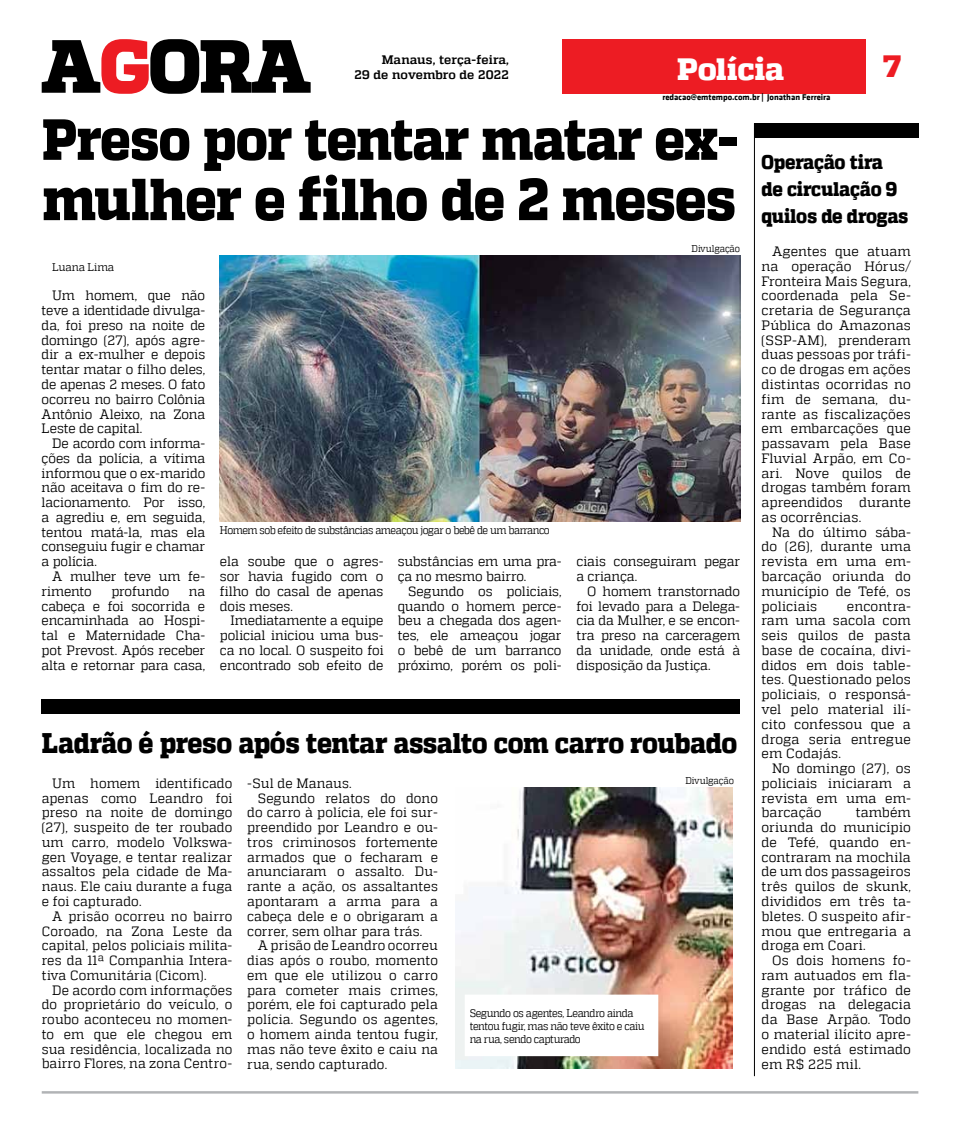
<style>
.page{position:relative;width:957px;height:1134px;background:#fff}
.page>*{position:absolute;margin:0;border:0;box-sizing:border-box;transform-origin:0 0}
.t1{font:800 59.12px "MW Quadon";letter-spacing:-.015em;color:#000;scale:.91 1}
.t2{font:800 57.88px "MW Quadon";letter-spacing:-.02em;color:#000;scale:.9 1}
.t3{font:800 30.75px "MW Quadon";color:#fff}
.t4{font:800 30.75px "MW Quadon";color:#ed1c23}
.t5{font:800 28.25px "MW Quadon";letter-spacing:-.015em;color:#000;scale:.9 1}
.t6{font:800 19.75px/27.1px "MW Quadon";letter-spacing:-.015em;color:#000;scale:.9 1}
.t7{font:13.5px/14.8px "MW Quadon";letter-spacing:.005em;color:#000;text-align:justify;scale:.95 1}
.t8{font:13.5px/14.8px "MW Quadon";letter-spacing:.005em;color:#000;text-align:justify}
.t9{font:13.5px/14.8px "MW Quadon";letter-spacing:-.015em;color:#000;scale:.95 1}
.t10{font:700 12.25px/14.8px "MW Quadon";letter-spacing:.005em;color:#000;text-align:right}
.t11{font:11.12px/13.2px "MW Quadon";letter-spacing:-.04em;color:#000;scale:.9 1}
.t12{font:11.12px "MW Quadon";letter-spacing:-.015em;color:#000;scale:.95 1}
.t13{font:9.88px "MW Quadon";letter-spacing:-.015em;color:#000;scale:.9 1}
.t14{font:700 8.62px "MW Klavika Bd";color:#000}
</style>
<div class="page">
<div style="left:562px;top:40px;width:303px;height:54px;background:#ed1c23"></div>
<svg style="left:42px;top:39px;width:269px;height:55px"></svg>
<hr style="left:42px;top:1091px;width:876px;height:2px;background:#b1b3b5">
<div style="left:42px;top:699px;width:698px;height:15px;background:#000"></div>
<img style="left:455px;top:788px;width:277px;height:280px">
<img style="left:220px;top:255px;width:520px;height:267px">
<div style="left:754px;top:123px;width:164px;height:15px;background:#000"></div>
<hr style="left:754px;top:123px;width:1px;height:953px;background:#000">
<div style="left:467px;top:997px;width:189px;height:57px;background:#fff"></div>
<p class="t10" style="left:355px;top:52px;width:156px">Manaus, terça-feira,<br>29 de novembro de 2022</p>
<h3 class="t3" style="left:677px;top:51px;width:109px">Polícia</h3>
<h3 class="t4" style="left:883px;top:48px;width:19px">7</h3>
<h2 class="t2" style="left:42px;top:105px;width:774px">Preso por tentar matar ex-</h2>
<h1 class="t1" style="left:42px;top:165px;width:764px">mulher e filho de 2 meses</h1>
<p class="t14" style="left:662px;top:91px;width:170px">redacao@emtempo.com.br | Jonathan Ferreira</p>
<h3 class="t6" style="left:761px;top:149px;width:165px">Operação tira de circulação 9 quilos de drogas</h3>
<p class="t13" style="left:691px;top:243px;width:55px">Divulgação</p>
<p class="t8" style="left:761px;top:244px;width:151px;text-indent:11px">Agentes que atuam na operação Hórus/ Fronteira Mais Segura, coordenada pela Se&shy;cretaria de Segurança Pública do Amazonas (SSP-AM), prenderam duas pessoas por tráfi&shy;co de drogas em ações distintas ocorridas no fim de semana, du&shy;rante as fiscalizações em embarcações que passavam pela Base Fluvial Arpão, em Co&shy;ari. Nove quilos de drogas também foram apreendidos durante as ocorrências.</p>
<p class="t8" style="left:761px;top:524px;width:151px;text-indent:11px">Na do último sába&shy;do (26), durante uma revista em uma em&shy;barcação oriunda do município de Tefé, os policiais</p>
<p class="t12" style="left:52px;top:261px;width:67px">Luana Lima</p>
<p class="t7" style="left:42px;top:288px;width:174px;text-indent:11px">Um homem, que não teve a identidade divulga&shy;da, foi preso na noite de domingo (27), após agre&shy;dir a ex-mulher e depois tentar matar o filho deles, de apenas 2 meses. O fato ocorreu no bairro Colônia Antônio Aleixo, na Zona Leste de capital.</p>
<p class="t7" style="left:42px;top:436px;width:174px;text-indent:11px">De acordo com informa&shy;ções da polícia, a vítima informou que o ex-marido não aceitava o fim do re&shy;lacionamento. Por isso, a agrediu e, em seguida, tentou matá-la, mas ela conseguiu fugir e chamar a polícia.</p>
<p class="t9" style="left:42px;top:569px;width:174px;text-indent:11px">A mulher teve um fe&shy;rimento</p>
<p class="t11" style="left:220px;top:523px;width:368px">Homem sob efeito de substâncias ameaçou jogar o bebê de um barranco</p>
<p class="t7" style="left:398px;top:554px;width:174px">substâncias em uma pra&shy;ça no mesmo bairro.</p>
<p class="t7" style="left:398px;top:584px;width:174px;text-indent:11px">Segundo os policiais, quando o homem perce&shy;beu a chegada dos agen&shy;tes, ele ameaçou jogar o bebê de um barranco próximo, porém os poli-</p>
<p class="t7" style="left:220px;top:554px;width:174px">ela soube que o agres&shy;sor havia fugido com o filho do casal de apenas dois meses.</p>
<p class="t7" style="left:220px;top:613px;width:174px;text-indent:11px">Imediatamente a equipe policial iniciou uma bus&shy;ca no local. O suspeito foi encontrado sob efeito de</p>
<p class="t7" style="left:576px;top:554px;width:174px">ciais conseguiram pegar a criança.</p>
<p class="t7" style="left:576px;top:584px;width:174px;text-indent:11px">O homem transtornado foi levado para a Delega&shy;cia da Mulher, e se encon&shy;tra preso na carceragem da unidade, onde está à disposição da Justiça.</p>
<p class="t7" style="left:111px;top:584px;width:62px">profundo</p>
<p class="t7" style="left:42px;top:584px;width:174px;text-indent:147px">na cabeça e foi socorrida e encaminhada ao Hospi&shy;tal e Maternidade Cha&shy;pot Prevost. Após receber alta e retornar para casa,</p>
<p class="t8" style="left:761px;top:598px;width:151px;text-indent:85px">encontra&shy;ram uma sacola com seis quilos de pasta base de cocaína, divi&shy;didos em dois table&shy;tes. Questionado pelos policiais, o responsá&shy;vel pelo material ilí&shy;cito confessou que a droga seria entregue em Codajás.</p>
<p class="t8" style="left:761px;top:761px;width:151px;text-indent:11px">No domingo (27), os policiais iniciaram a revista em uma em&shy;barcação</p>
<h3 class="t5" style="left:42px;top:726px;width:774px">Ladrão é preso após tentar assalto com carro roubado</h3>
<p class="t7" style="left:42px;top:776px;width:202px;text-indent:11px">Um homem identificado apenas como Leandro foi preso na noite de domingo (27), suspeito de ter roubado um carro, modelo Volkswa&shy;gen Voyage, e tentar realizar assaltos pela cidade de Ma&shy;naus. Ele caiu durante a fuga e foi capturado.</p>
<p class="t7" style="left:42px;top:908px;width:202px;text-indent:11px">A prisão ocorreu no bairro Coroado, na Zona Leste da capital, pelos policiais milita&shy;res da 11ª Companhia Intera&shy;tiva Comunitária (Cicom).</p>
<p class="t7" style="left:42px;top:982px;width:202px;text-indent:11px">De acordo com informações do proprietário do veículo, o roubo aconteceu no momen&shy;to em que ele chegou em sua residência, localizada no bairro Flores, na zona Centro-</p>
<p class="t13" style="left:685px;top:775px;width:55px">Divulgação</p>
<p class="t7" style="left:247px;top:776px;width:111px">-Sul de Manaus.</p>
<p class="t7" style="left:258px;top:790px;width:191px">Segundo relatos do dono</p>
<p class="t7" style="left:247px;top:805px;width:202px">do carro à polícia, ele foi sur-</p>
<p class="t7" style="left:247px;top:820px;width:202px">preendido por Leandro e ou-</p>
<p class="t7" style="left:247px;top:835px;width:202px">tros criminosos fortemente</p>
<p class="t7" style="left:247px;top:849px;width:202px">armados que o fecharam e</p>
<p class="t7" style="left:247px;top:864px;width:202px">anunciaram o assalto. Du-</p>
<p class="t7" style="left:247px;top:879px;width:202px">rante a ação, os assaltantes</p>
<p class="t7" style="left:247px;top:894px;width:202px">apontaram a arma para a</p>
<p class="t7" style="left:247px;top:909px;width:202px">cabeça dele e o obrigaram a</p>
<p class="t7" style="left:247px;top:923px;width:186px">correr, sem olhar para trás.</p>
<p class="t7" style="left:258px;top:938px;width:191px">A prisão de Leandro ocorreu</p>
<p class="t7" style="left:247px;top:953px;width:202px">dias após o roubo, momento</p>
<p class="t7" style="left:247px;top:968px;width:202px">em que ele utilizou o carro</p>
<p class="t7" style="left:247px;top:982px;width:202px">para cometer mais crimes,</p>
<p class="t7" style="left:247px;top:997px;width:202px">porém, ele foi capturado pela</p>
<p class="t7" style="left:247px;top:1012px;width:202px">polícia. Segundo os agentes,</p>
<p class="t7" style="left:247px;top:1027px;width:202px">o homem ainda tentou fugir,</p>
<p class="t7" style="left:247px;top:1041px;width:202px">mas não teve êxito e caiu na</p>
<p class="t7" style="left:247px;top:1056px;width:149px">rua, sendo capturado.</p>
<p class="t8" style="left:761px;top:805px;width:151px;text-indent:94px">também oriunda do município de Tefé, quando en&shy;contraram na mochila de um dos passageiros três quilos de skunk, divididos em três ta&shy;bletes. O suspeito afir&shy;mou que entregaria a droga em Coari.</p>
<p class="t8" style="left:761px;top:953px;width:151px;text-indent:11px">Os dois homens fo&shy;ram autuados em fla&shy;grante por tráfico de drogas na delegacia da Base Arpão. Todo o material ilícito apre&shy;endido está estimado em R$ 225 mil.</p>
<p class="t11" style="left:470px;top:1006px;width:196px">Segundo os agentes, Leandro ainda tentou fugir, mas não teve êxito e caiu na rua, sendo capturado</p>
</div>
